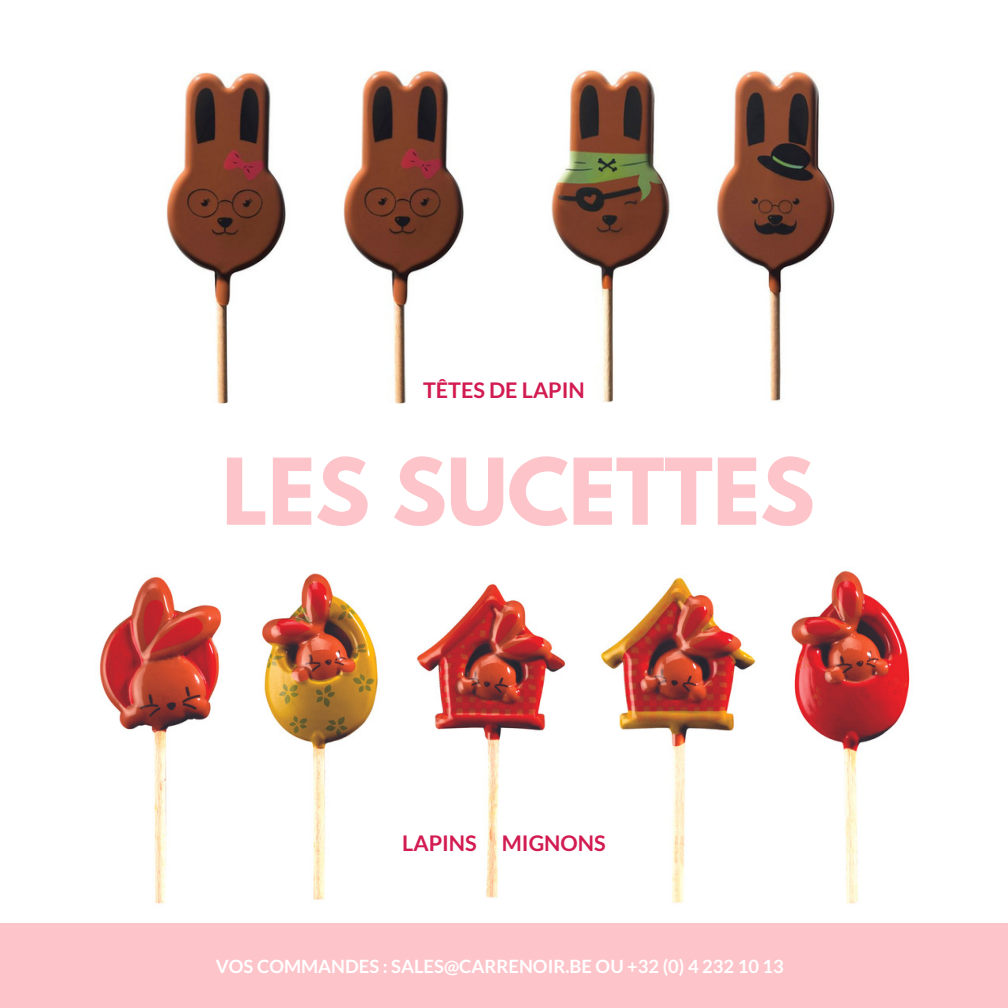
<style>
.page{position:relative;width:1008px;height:1008px;background:#fff}
.page>*{position:absolute;margin:0;border:0;box-sizing:border-box;transform-origin:0 0}
.t1{font:700 81.38px "League Spartan";color:#fdc4ca}
.t2{font:700 21.53px "Lato";color:#d21b50}
.t3{font:700 18.38px "Lato";color:#fff}
</style>
<div class="page">
<img style="left:166px;top:73px;width:120px;height:330px">
<img style="left:343px;top:70px;width:121px;height:333px">
<img style="left:551px;top:69px;width:119px;height:334px">
<img style="left:99px;top:577px;width:123px;height:327px">
<img style="left:262px;top:573px;width:116px;height:327px">
<img style="left:416px;top:584px;width:150px;height:314px">
<img style="left:600px;top:577px;width:156px;height:326px">
<img style="left:791px;top:570px;width:119px;height:334px">
<img style="left:716px;top:70px;width:119px;height:332px">
<div style="left:0;top:923px;width:1008px;height:85px;background:#fdc4ca"></div>
<p class="t2" style="left:423px;top:377px;width:163px">TÊTES DE LAPIN</p>
<p class="t1" style="left:222px;top:452px;width:594px">LES SUCETTES</p>
<p class="t2" style="left:402px;top:830px;width:205px">LAPINS MIGNONS</p>
<h2 class="t3" style="left:216px;top:955px;width:570px">VOS COMMANDES : SALES@CARRENOIR.BE OU +32 (0) 4 232 10 13</h2>
</div>
